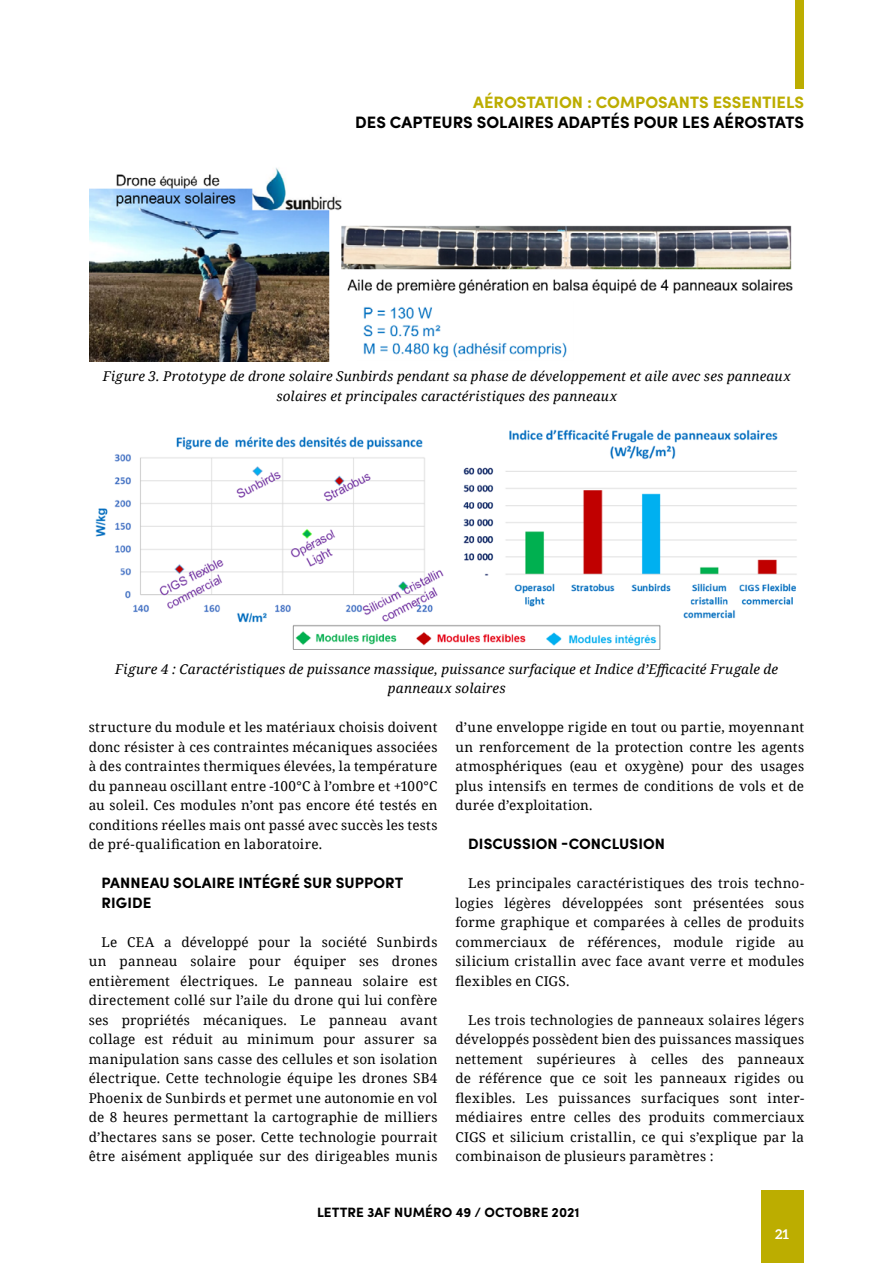
<style>
.page{position:relative;width:893px;height:1263px;background:#fff}
.page>*{position:absolute;margin:0;border:0;box-sizing:border-box;transform-origin:0 0}
.t1{font:700 16.5px "Sofia Pro";color:#000}
.t2{font:700 16.5px "Sofia Pro";color:#bcad00}
.t3{font:700 15px/19.5px "Sofia Pro";letter-spacing:.005em;color:#000}
.t4{font:13.5px/19.5px "Noto Serif";letter-spacing:.015em;color:#000;text-align:justify}
.t5{font:italic 13.5px/19.5px "Noto Serif";letter-spacing:.015em;color:#000;text-align:center}
.t6{font:700 13.5px "Sofia Pro";letter-spacing:.005em;color:#000}
.t7{font:700 13.5px "Aleo";color:#fff}
</style>
<div class="page">
<div style="left:761px;top:1191px;width:42px;height:72px;background:#bcad00"></div>
<div style="left:795px;top:0;width:8px;height:89px;background:#bcad00"></div>
<img style="left:89px;top:168px;width:704px;height:194px">
<img style="left:95px;top:429px;width:702px;height:221px">
<p class="t2" style="left:473px;top:90px;width:333px">AÉROSTATION : COMPOSANTS ESSENTIELS</p>
<p class="t1" style="left:355px;top:109px;width:450px">DES CAPTEURS SOLAIRES ADAPTÉS POUR LES AÉROSTATS</p>
<p class="t5" style="left:103px;top:366px;width:689px">Figure 3. Prototype de drone solaire Sunbirds pendant sa phase de développement et aile avec ses panneaux solaires et principales caractéristiques des panneaux</p>
<p class="t5" style="left:115px;top:659px;width:664px">Figure 4 : Caractéristiques de puissance massique, puissance surfacique et Indice d’Efficacité Frugale de panneaux solaires</p>
<p class="t4" style="left:89px;top:717px;width:350px">structure du module et les matériaux choisis doivent donc résister à ces contraintes mécaniques associées à des contraintes thermiques élevées, la température du panneau oscillant entre -100°C à l’ombre et +100°C au soleil. Ces modules n’ont pas encore été testés en conditions réelles mais ont passé avec succès les tests de pré-qualification en laboratoire.</p>
<p class="t3" style="left:102px;top:872px;width:303px">PANNEAU SOLAIRE INTÉGRÉ SUR SUPPORT<br>RIGIDE</p>
<p class="t4" style="left:89px;top:932px;width:350px;text-indent:13px">Le CEA a développé pour la société Sunbirds un panneau solaire pour équiper ses drones entièrement électriques. Le panneau solaire est directement collé sur l’aile du drone qui lui confère ses propriétés mécaniques. Le panneau avant collage est réduit au minimum pour assurer sa manipulation sans casse des cellules et son isolation électrique. Cette technologie équipe les drones SB4<br>Phoenix de Sunbirds et permet une autonomie en vol de 8 heures permettant la cartographie de milliers d’hectares sans se poser. Cette technologie pourrait être aisément appliquée sur des dirigeables munis</p>
<p class="t4" style="left:455px;top:717px;width:350px">d’une enveloppe rigide en tout ou partie, moyennant un renforcement de la protection contre les agents atmosphériques (eau et oxygène) pour des usages plus intensifs en termes de conditions de vols et de durée d’exploitation.</p>
<p class="t3" style="left:468px;top:833px;width:198px">DISCUSSION -CONCLUSION</p>
<p class="t4" style="left:455px;top:873px;width:350px;text-indent:13px">Les principales caractéristiques des trois techno&shy;logies légères développées sont présentées sous forme graphique et comparées à celles de produits commerciaux de références, module rigide au silicium cristallin avec face avant verre et modules flexibles en CIGS.</p>
<p class="t4" style="left:455px;top:1010px;width:350px;text-indent:13px">Les trois technologies de panneaux solaires légers développés possèdent bien des puissances massiques nettement supérieures à celles des panneaux de référence que ce soit les panneaux rigides ou flexibles. Les puissances surfaciques sont inter&shy;médiaires entre celles des produits commerciaux CIGS et silicium cristallin, ce qui s’explique par la combinaison de plusieurs paramètres :</p>
<p class="t6" style="left:317px;top:1202px;width:264px">LETTRE 3AF NUMÉRO 49 / OCTOBRE 2021</p>
<p class="t7" style="left:775px;top:1225px;width:15px">21</p>
</div>
